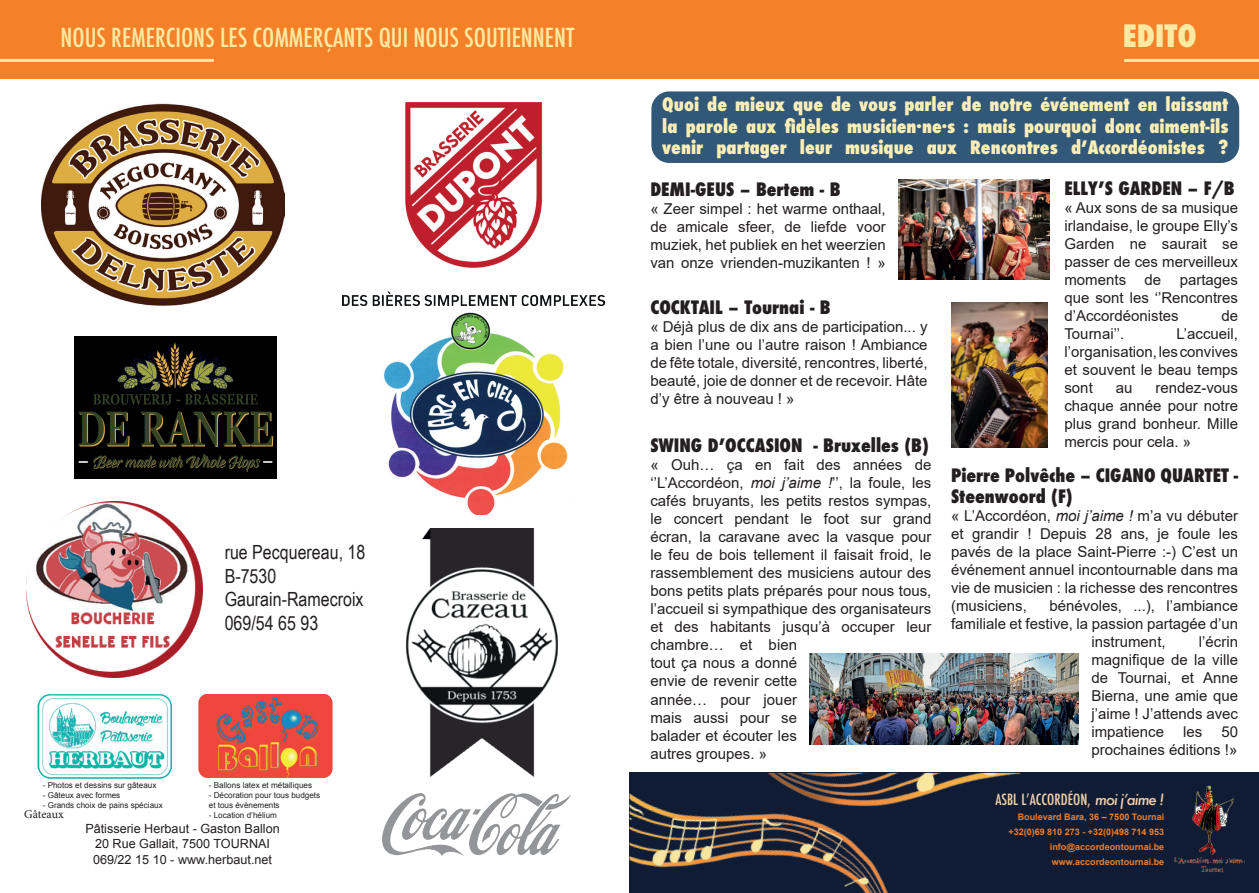
<style>
.page{position:relative;width:1259px;height:893px;background:#fff}
.page>*{position:absolute;margin:0;border:0;box-sizing:border-box;transform-origin:0 0}
.t1{font:800 condensed 30px "Futura";color:#fceaa2}
.t2{font:500 condensed 25.5px "Futura";color:#fceaa2}
.t3{font:19.5px/23.4px "Arial Narrow";color:#231f20}
.t4{font:800 condensed 18px/21.6px "Futura";color:#fcefb6;text-align:justify}
.t5{font:800 condensed 18px/21.6px "Futura";color:#231f20}
.t6{font:15px/18px "Arial";color:#231f20;text-align:justify}
.t7{font:500 condensed 15px "Futura";color:#f3d1ac}
.t8{font:12.6px/15.1px "Arial";color:#231f20;text-align:center}
.t9{font:12px "Minion Pro";letter-spacing:-.005em;color:#231f20}
.t10{font:700 9px/15px "Arial";color:#ee7e2a;text-align:right}
.t11{font:8.1px/9.8px "Arial";color:#231f20}
.s1{font-style:italic}
.s2{font-style:italic;font-stretch:normal}
</style>
<div class="page">
<div style="left:651px;top:91px;width:588px;height:72px;background:#315878;border-radius:18px"></div>
<div style="left:628px;top:0;width:631px;height:79px;background:#f48028"></div>
<div style="left:0;top:0;width:629px;height:79px;background:#f48028"></div>
<hr style="left:1124px;top:59px;width:135px;height:3px;background:#fceaa2">
<div style="left:629px;top:773px;width:630px;height:120px;background:#0f1c34"></div>
<img style="left:1174px;top:785px;width:69px;height:88px">
<img style="left:629px;top:793px;width:259px;height:100px">
<img style="left:759px;top:773px;width:261px;height:87px">
<hr style="left:0;top:59px;width:214px;height:3px;background:#fceaa2">
<img style="left:74px;top:336px;width:202px;height:142px">
<img style="left:384px;top:312px;width:184px;height:203px">
<img style="left:383px;top:793px;width:188px;height:63px">
<img style="left:41px;top:103px;width:244px;height:203px">
<img style="left:405px;top:529px;width:153px;height:248px">
<img style="left:343px;top:102px;width:262px;height:203px">
<img style="left:27px;top:502px;width:176px;height:176px">
<img style="left:37px;top:694px;width:296px;height:86px">
<img style="left:951px;top:302px;width:96px;height:145px">
<img style="left:898px;top:179px;width:151px;height:100px">
<img style="left:810px;top:653px;width:268px;height:91px">
<h2 class="t2" style="left:61px;top:22px;width:515px">NOUS REMERCIONS LES COMMERÇANTS QUI NOUS SOUTIENNENT</h2>
<h3 class="t3" style="left:225px;top:540px;width:142px">rue Pecquereau, 18<br>B-7530<br>Gaurain-Ramecroix<br>069/54 65 93</h3>
<p class="t11" style="left:43px;top:781px;width:115px">- Photos et dessins sur gâteaux</p>
<p class="t11" style="left:43px;top:791px;width:79px">- Gâteux avec formes</p>
<p class="t11" style="left:43px;top:800px;width:121px">- Grands choix de pains spéciaux</p>
<p class="t11" style="left:209px;top:781px;width:105px">- Ballons latex et métalliques</p>
<p class="t11" style="left:209px;top:791px;width:113px">- Décoration pour tous budgets et tous évènements</p>
<p class="t11" style="left:209px;top:810px;width:70px">- Location d’hélium</p>
<p class="t8" style="left:85px;top:821px;width:196px">Pâtisserie Herbaut - Gaston Ballon<br>20 Rue Gallait, 7500 TOURNAI<br>069/22 15 10 - www.herbaut.net</p>
<p class="t9" style="left:24px;top:806px;width:41px">Gâteaux</p>
<h1 class="t1" style="left:1123px;top:15px;width:75px">EDITO</h1>
<p class="t4" style="left:662px;top:94px;width:567px">Quoi de mieux que de vous parler de notre événement en laissant la parole aux fidèles musicien·ne·s : mais pourquoi donc aiment-ils venir partager leur musique aux Rencontres d’Accordéonistes ?</p>
<p class="t5" style="left:650px;top:178px;width:192px">DEMI-GEUS – Bertem - B</p>
<p class="t6" style="left:650px;top:199px;width:237px">« Zeer simpel : het warme onthaal, de amicale sfeer, de liefde voor muziek, het publiek en het weerzien van onze vrienden-muzikanten ! »</p>
<p class="t5" style="left:650px;top:297px;width:182px">COCKTAIL – Tournai - B</p>
<p class="t6" style="left:650px;top:318px;width:279px">« Déjà plus de dix ans de participation... y a bien l’une ou l’autre raison ! Ambiance de fête totale, diversité, rencontres, liberté, beauté, joie de donner et de recevoir. Hâte d’y être à nouveau ! »</p>
<p class="t5" style="left:650px;top:435px;width:280px">SWING D’OCCASION - Bruxelles (B)</p>
<p class="t6" style="left:650px;top:456px;width:283px;text-align:left">« Ouh… ça en fait des années de ‘’L’Accordéon, <span class="s1">moi j’aime !</span>’’, la foule, les cafés bruyants, les petits restos sympas, le concert pendant le foot sur grand écran, la caravane avec la vasque pour le feu de bois tellement il faisait froid, le rassemblement des musiciens autour des bons petits plats préparés pour nous tous, l’accueil si sympathique des organisateurs et des habitants jusqu’à occuper leur chambre… et bien<br>tout ça nous a donné<br>envie de revenir cette<br>année… pour jouer<br>mais aussi pour se<br>balader et écouter les<br>autres groupes. »</p>
<p class="t5" style="left:1064px;top:177px;width:172px">ELLY’S GARDEN – F/B</p>
<p class="t6" style="left:1064px;top:198px;width:175px">« Aux sons de sa musique irlandaise, le groupe Elly’s Garden ne saurait se passer de ces merveilleux moments de partages que sont les ‘’Rencontres d’Accordéonistes</p>
<p class="t6" style="left:1221px;top:306px;width:18px">de</p>
<p class="t6" style="left:1064px;top:324px;width:61px">Tournai’’.</p>
<p class="t6" style="left:1064px;top:324px;width:175px;text-indent:112px">L’accueil, l’organisation, les convives et souvent le beau temps sont</p>
<p class="t6" style="left:1064px;top:378px;width:175px;text-indent:91px">rendez-vous chaque année pour notre plus grand bonheur. Mille mercis pour cela. »</p>
<p class="t6" style="left:1116px;top:378px;width:18px">au</p>
<p class="t5" style="left:951px;top:464px;width:289px">Pierre Polvêche – CIGANO QUARTET -<br>Steenwoord (F)</p>
<p class="t6" style="left:951px;top:507px;width:289px">« L’Accordéon, <span class="s1">moi j’aime !</span> m’a vu débuter et grandir ! Depuis 28 ans, je foule les pavés de la place Saint-Pierre :-) C’est un événement annuel incontournable dans ma vie de musicien : la richesse des rencontres (musiciens,</p>
<p class="t6" style="left:1049px;top:597px;width:190px">bénévoles, ...), l’ambiance</p>
<p class="t6" style="left:951px;top:615px;width:288px">familiale et festive, la passion partagée d’un</p>
<p class="t6" style="left:1091px;top:633px;width:76px">instrument,</p>
<p class="t6" style="left:1091px;top:633px;width:148px;text-indent:107px">l’écrin magnifique de la ville de Tournai, et Anne Bierna, une amie que j’aime ! J’attends avec impatience</p>
<p class="t6" style="left:1091px;top:723px;width:148px;text-align:right">50<br>prochaines éditions !»</p>
<p class="t6" style="left:1183px;top:723px;width:21px">les</p>
<p class="t7" style="left:995px;top:790px;width:170px">ASBL L’ACCORDÉON, <span class="s2">moi j’aime !</span></p>
<p class="t10" style="left:1008px;top:810px;width:157px">Boulevard Bara, 36 – 7500 Tournai +32(0)69 810 273 - +32(0)498 714 953 info@accordeontournai.be www.accordeontournai.be</p>
</div>
